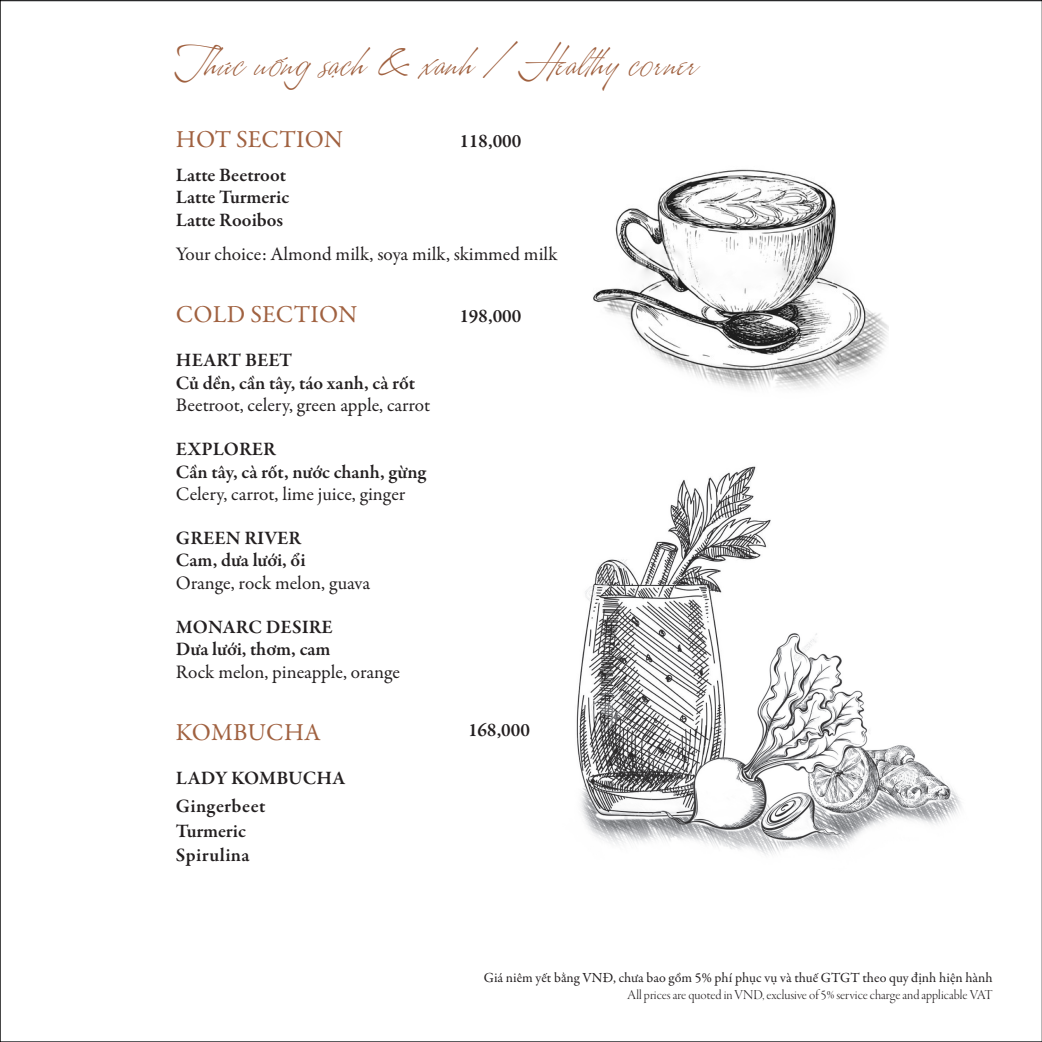
<style>
.page{position:relative;width:1042px;height:1042px;background:#fff}
.page>*{position:absolute;margin:0;border:0;box-sizing:border-box;transform-origin:0 0}
.t1{font:45.5px "UTM A&S Heartbeat";letter-spacing:.03em;color:#a06140}
.t2{font:24.5px "Garamond Premr Pro";letter-spacing:.01em;color:#a06140}
.t3{font:600 19.25px "Garamond Premr Pro";color:#231f20}
.t4{font:19.25px "Garamond Premr Pro";color:#231f20}
.t5{font:600 19.25px "Garamond Premr Pro";letter-spacing:.025em;color:#231f20}
.t6{font:600 19.25px "Garamond Premr Pro";letter-spacing:.02em;color:#231f20}
.t7{font:14px "Garamond Premr Pro";color:#231f20}
.t8{font:14px "Garamond Premr Pro Lt Disp";color:#231f20}
</style>
<div class="page">
<img style="left:576px;top:466px;width:385px;height:389px">
<img style="left:593px;top:169px;width:295px;height:221px">
<p class="t1" style="left:176px;top:28px;width:523px">Thức uống sạch &amp; xanh / Healthy corner</p>
<p class="t2" style="left:176px;top:125px;width:168px">HOT SECTION</p>
<p class="t3" style="left:176px;top:163px;width:112px">Latte Beetroot</p>
<p class="t3" style="left:176px;top:186px;width:115px">Latte Turmeric</p>
<p class="t3" style="left:176px;top:208px;width:109px">Latte Rooibos</p>
<p class="t4" style="left:176px;top:242px;width:383px">Your choice: Almond milk, soya milk, skimmed milk</p>
<p class="t3" style="left:459px;top:129px;width:64px">118,000</p>
<p class="t2" style="left:176px;top:299px;width:183px">COLD SECTION</p>
<p class="t3" style="left:176px;top:349px;width:118px">HEART BEET</p>
<p class="t3" style="left:176px;top:371px;width:241px">Củ dền, cần tây, táo xanh, cà rốt</p>
<p class="t4" style="left:176px;top:393px;width:256px">Beetroot, celery, green apple, carrot</p>
<p class="t3" style="left:176px;top:437px;width:101px">EXPLORER</p>
<p class="t3" style="left:176px;top:460px;width:252px">Cần tây, cà rốt, nước chanh, gừng</p>
<p class="t4" style="left:176px;top:482px;width:231px">Celery, carrot, lime juice, ginger</p>
<p class="t3" style="left:176px;top:526px;width:127px">GREEN RIVER</p>
<p class="t3" style="left:176px;top:549px;width:131px">Cam, dưa lưới, ổi</p>
<p class="t4" style="left:176px;top:571px;width:196px">Orange, rock melon, guava</p>
<p class="t3" style="left:176px;top:615px;width:158px">MONARC DESIRE</p>
<p class="t3" style="left:176px;top:637px;width:156px">Dưa lưới, thơm, cam</p>
<p class="t4" style="left:176px;top:660px;width:226px">Rock melon, pineapple, orange</p>
<p class="t2" style="left:176px;top:717px;width:146px">KOMBUCHA</p>
<p class="t3" style="left:176px;top:766px;width:171px">LADY KOMBUCHA</p>
<p class="t5" style="left:176px;top:794px;width:91px">Gingerbeet</p>
<p class="t3" style="left:176px;top:819px;width:72px">Turmeric</p>
<p class="t6" style="left:176px;top:843px;width:75px">Spirulina</p>
<p class="t3" style="left:459px;top:304px;width:64px">198,000</p>
<p class="t3" style="left:468px;top:718px;width:64px">168,000</p>
<p class="t7" style="left:484px;top:969px;width:510px">Giá niêm yết bằng VNĐ, chưa bao gồm 5% phí phục vụ và thuế GTGT theo quy định hiện hành</p>
<p class="t8" style="left:627px;top:986px;width:367px">All prices are quoted in VND, exclusive of 5% service charge and applicable VAT</p>
</div>
